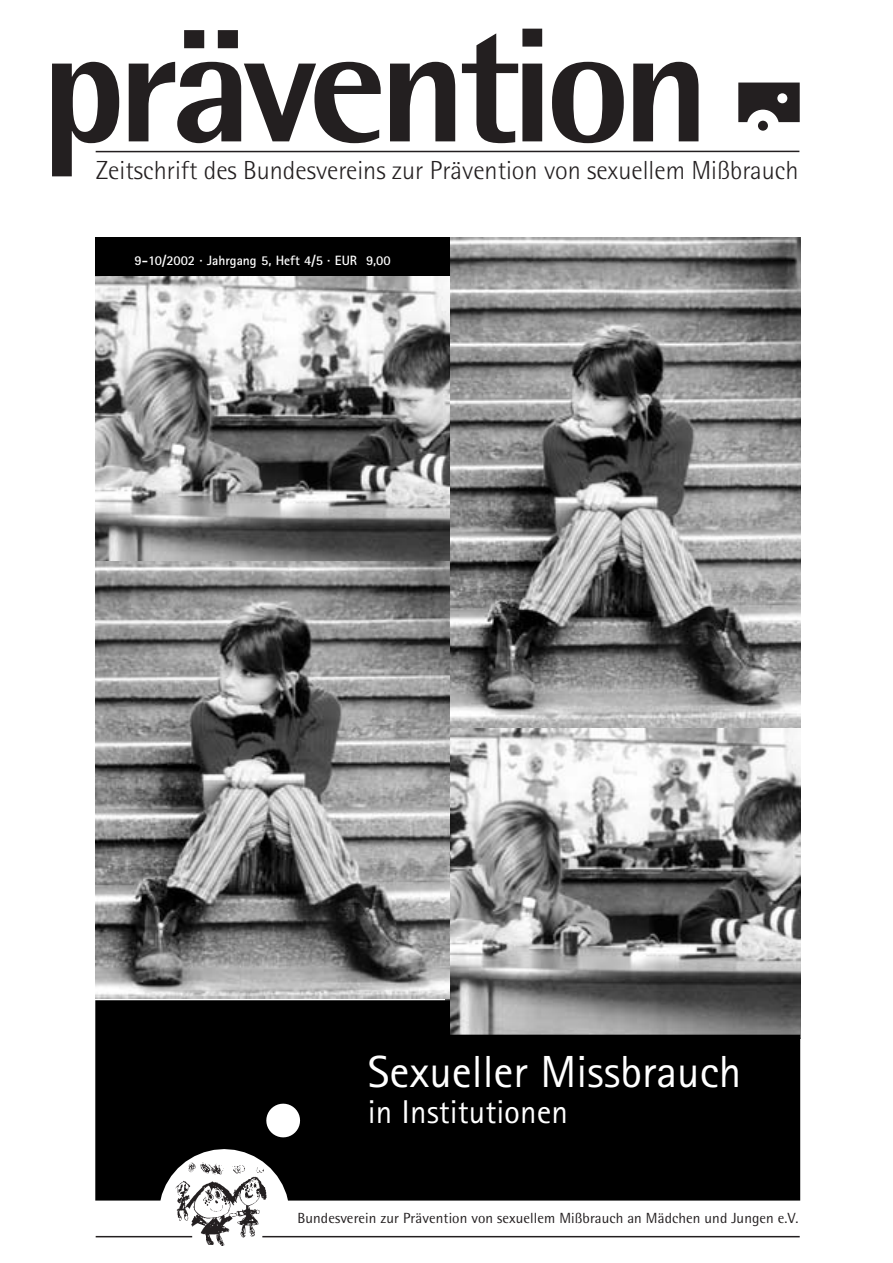
<style>
.page{position:relative;width:893px;height:1263px;background:#fff}
.page>*{position:absolute;margin:0;border:0;box-sizing:border-box;transform-origin:0 0}
.t1{font:800 163.35px "Rotis Semi Sans";letter-spacing:-.05em;color:#231f20}
.t2{font:45px "Rotis Sans Serif";color:#fff}
.t3{font:33px "Rotis Sans Serif";color:#fff}
.t4{font:300 26.1px "Rotis Semi Sans";color:#231f20}
.t5{font:14.7px "Rotis Semi Sans";letter-spacing:.005em;color:#231f20}
.t6{font:700 13.5px "Rotis Sans Serif";color:#fff}
</style>
<div class="page">
<img style="left:450px;top:237px;width:350px;height:492px">
<img style="left:95px;top:275px;width:355px;height:286px">
<img style="left:445px;top:729px;width:355px;height:271px">
<hr style="left:96px;top:151px;width:703px;height:1px;background:#231f20">
<svg style="left:738px;top:83px;width:61px;height:39px;background:#3f3c3c"></svg>
<div style="left:758px;top:121px;width:10px;height:10px;background:#231f20;border-radius:50%"></div>
<div style="left:777px;top:93px;width:10px;height:10px;background:#fff;border-radius:50%"></div>
<svg style="left:158px;top:1235px;width:132px;height:3px"></svg>
<img style="left:175px;top:1201px;width:92px;height:45px">
<hr style="left:262px;top:1236px;width:537px;height:1px;background:#231f20">
<hr style="left:96px;top:1236px;width:96px;height:1px;background:#231f20">
<div style="left:95px;top:237px;width:355px;height:38px;background:#000"></div>
<svg style="left:95px;top:1000px;width:705px;height:201px;background:#161616"></svg>
<img style="left:96px;top:561px;width:354px;height:438px">
<h1 class="t1" style="left:41px;top:29px;width:670px">prävention</h1>
<h3 class="t4" style="left:96px;top:161px;width:704px">Zeitschrift des Bundesvereins zur Prävention von sexuellem Mißbrauch</h3>
<p class="t6" style="left:135px;top:256px;width:258px">9-10/2002 · Jahrgang 5, Heft 4/5 · EUR 9,00</p>
<h2 class="t2" style="left:368px;top:1056px;width:375px">Sexueller Missbrauch</h2>
<h3 class="t3" style="left:368px;top:1100px;width:201px">in Institutionen</h3>
<p class="t5" style="left:297px;top:1213px;width:502px">Bundesverein zur Prävention von sexuellem Mißbrauch an Mädchen und Jungen e.V.</p>
</div>
